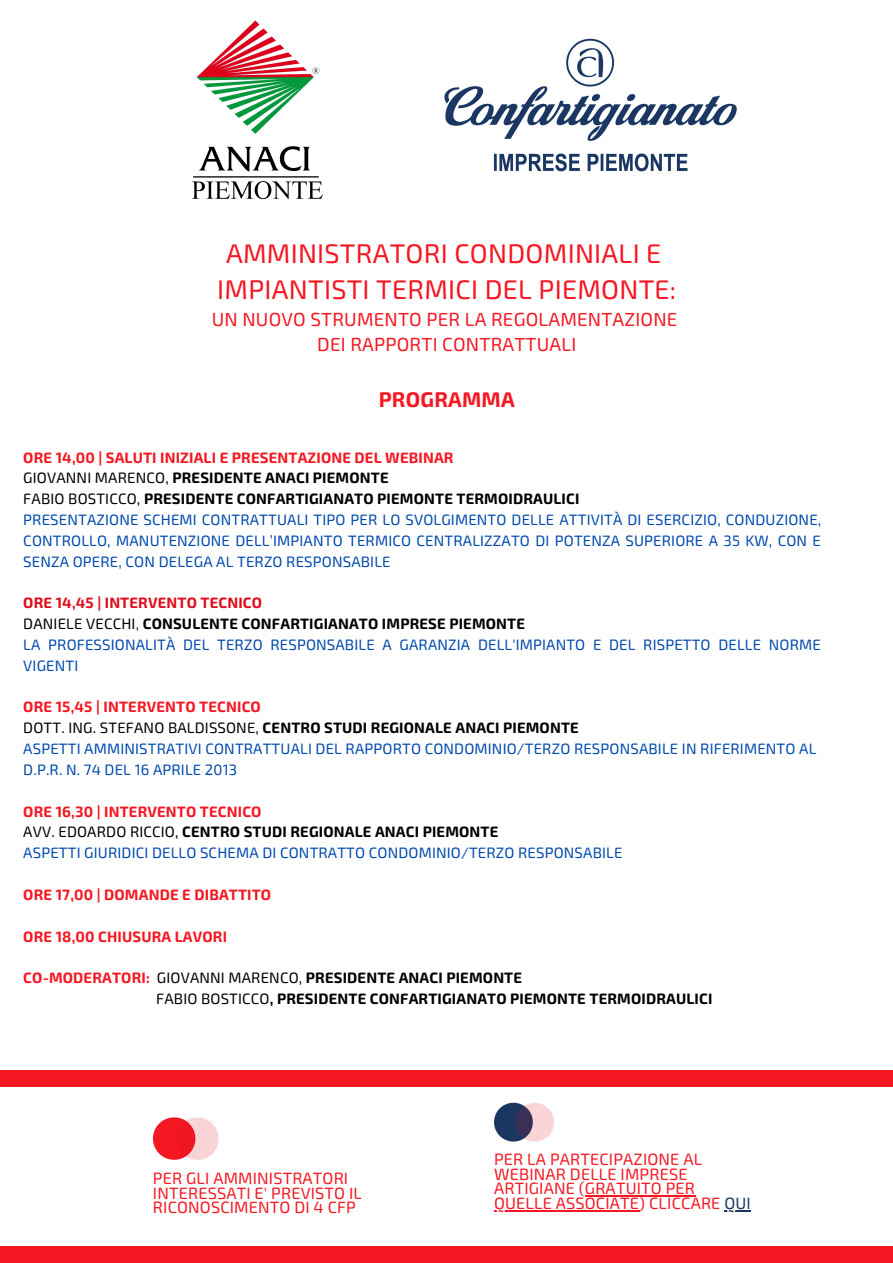
<style>
.page{position:relative;width:893px;height:1263px;background:#fff}
.page>*{position:absolute;margin:0;border:0;box-sizing:border-box;transform-origin:0 0}
.t1{font:26.92px "Exo 2";letter-spacing:.01em;color:#f41823}
.t2{font:700 21.15px "Exo 2";letter-spacing:.01em;color:#f41823}
.t3{font:18.9px "Exo 2";letter-spacing:.01em;color:#f41823}
.t4{font:16.35px/14.5px "Exo 2";letter-spacing:.01em;color:#f41823}
.t5{font:15px/20.9px "Exo 2";letter-spacing:.01em;color:#004aad;text-align:justify}
.t6{font:700 15px "Exo 2";letter-spacing:.01em;color:#000}
.t7{font:700 15px "Exo 2";letter-spacing:.01em;color:#f41823}
.t8{font:700 15px "Exo 2";letter-spacing:.01em;color:#de0e1c}
.s1{font-weight:400}
.s2{font-weight:400;color:#1a3762}
.s3{color:#f41823}
.s4{color:#1a3762}
</style>
<div class="page">
<div style="left:0;top:1070px;width:893px;height:17px;background:#f41823"></div>
<div style="left:0;top:1246px;width:893px;height:17px;background:#f41823"></div>
<hr style="left:585px;top:1195px;width:110px;height:2px;background:#f41823">
<hr style="left:494px;top:1210px;width:145px;height:1px;background:#f41823">
<svg style="left:724px;top:1210px;width:27px;height:1px"></svg>
<svg style="left:494px;top:1103px;width:60px;height:38px"></svg>
<svg style="left:153px;top:1117px;width:66px;height:43px"></svg>
<img style="left:444px;top:38px;width:293px;height:134px">
<img style="left:191px;top:20px;width:132px;height:180px">
<p class="t1" style="left:226px;top:236px;width:437px">AMMINISTRATORI CONDOMINIALI E</p>
<p class="t1" style="left:217px;top:272px;width:460px">IMPIANTISTI TERMICI DEL PIEMONTE:</p>
<p class="t3" style="left:212px;top:307px;width:467px">UN NUOVO STRUMENTO PER LA REGOLAMENTAZIONE</p>
<p class="t3" style="left:317px;top:332px;width:260px">DEI RAPPORTI CONTRATTUALI</p>
<p class="t2" style="left:379px;top:386px;width:138px">PROGRAMMA</p>
<p class="t7" style="left:23px;top:447px;width:432px">ORE 14,00 | SALUTI INIZIALI E PRESENTAZIONE DEL WEBINAR</p>
<p class="t6" style="left:23px;top:468px;width:367px"><span class="s1">GIOVANNI MARENCO,</span> PRESIDENTE ANACI PIEMONTE</p>
<p class="t6" style="left:23px;top:489px;width:557px"><span class="s1">FABIO BOSTICCO,</span> PRESIDENTE CONFARTIGIANATO PIEMONTE TERMOIDRAULICI</p>
<p class="t5" style="left:23px;top:509px;width:799px">PRESENTAZIONE SCHEMI CONTRATTUALI TIPO PER LO SVOLGIMENTO DELLE ATTIVITÀ DI ESERCIZIO, CONDUZIONE, CONTROLLO, MANUTENZIONE DELL’IMPIANTO TERMICO CENTRALIZZATO DI POTENZA SUPERIORE A 35 KW, CON E SENZA OPERE, CON DELEGA AL TERZO RESPONSABILE</p>
<p class="t8" style="left:23px;top:593px;width:240px">ORE 14,45 | INTERVENTO TECNICO</p>
<p class="t6" style="left:23px;top:614px;width:503px"><span class="s1">DANIELE VECCHI</span><span class="s2">,</span> CONSULENTE CONFARTIGIANATO IMPRESE PIEMONTE</p>
<p class="t5" style="left:23px;top:634px;width:799px">LA PROFESSIONALITÀ DEL TERZO RESPONSABILE A GARANZIA DELL'IMPIANTO E DEL RISPETTO DELLE NORME<br>VIGENTI</p>
<p class="t7" style="left:23px;top:697px;width:239px">ORE 15,45 | INTERVENTO TECNICO</p>
<p class="t6" style="left:23px;top:718px;width:557px"><span class="s1">DOTT. ING. STEFANO BALDISSONE,</span> CENTRO STUDI REGIONALE ANACI PIEMONTE</p>
<p class="t5" style="left:23px;top:738px;width:794px">ASPETTI AMMINISTRATIVI CONTRATTUALI DEL RAPPORTO CONDOMINIO/TERZO RESPONSABILE IN RIFERIMENTO AL</p>
<p class="t5" style="left:23px;top:758px;width:215px">D.P.R. N. 74 DEL 16 APRILE 2013</p>
<p class="t7" style="left:23px;top:801px;width:240px">ORE 16,30 | INTERVENTO TECNICO</p>
<p class="t6" style="left:23px;top:822px;width:476px"><span class="s1">AVV. EDOARDO RICCIO,</span> CENTRO STUDI REGIONALE ANACI PIEMONTE</p>
<p class="t5" style="left:23px;top:842px;width:600px">ASPETTI GIURIDICI DELLO SCHEMA DI CONTRATTO CONDOMINIO/TERZO RESPONSABILE</p>
<p class="t7" style="left:23px;top:885px;width:249px">ORE 17,00 | DOMANDE E DIBATTITO</p>
<p class="t7" style="left:23px;top:926px;width:205px">ORE 18,00 CHIUSURA LAVORI</p>
<p class="t6" style="left:23px;top:968px;width:500px"><span class="s3">CO-MODERATORI:</span> <span class="s1">GIOVANNI MARENCO,</span> PRESIDENTE ANACI PIEMONTE</p>
<p class="t6" style="left:156px;top:989px;width:558px"><span class="s1">FABIO BOSTICCO</span>, PRESIDENTE CONFARTIGIANATO PIEMONTE TERMOIDRAULICI</p>
<p class="t4" style="left:153px;top:1170px;width:211px">PER GLI AMMINISTRATORI<br>INTERESSATI E' PREVISTO IL<br>RICONOSCIMENTO DI 4 CFP</p>
<p class="t4" style="left:494px;top:1151px;width:258px">PER LA PARTECIPAZIONE AL<br>WEBINAR DELLE IMPRESE<br>ARTIGIANE (GRATUITO PER<br>QUELLE ASSOCIATE) CLICCARE <span class="s4">QUI</span></p>
</div>
